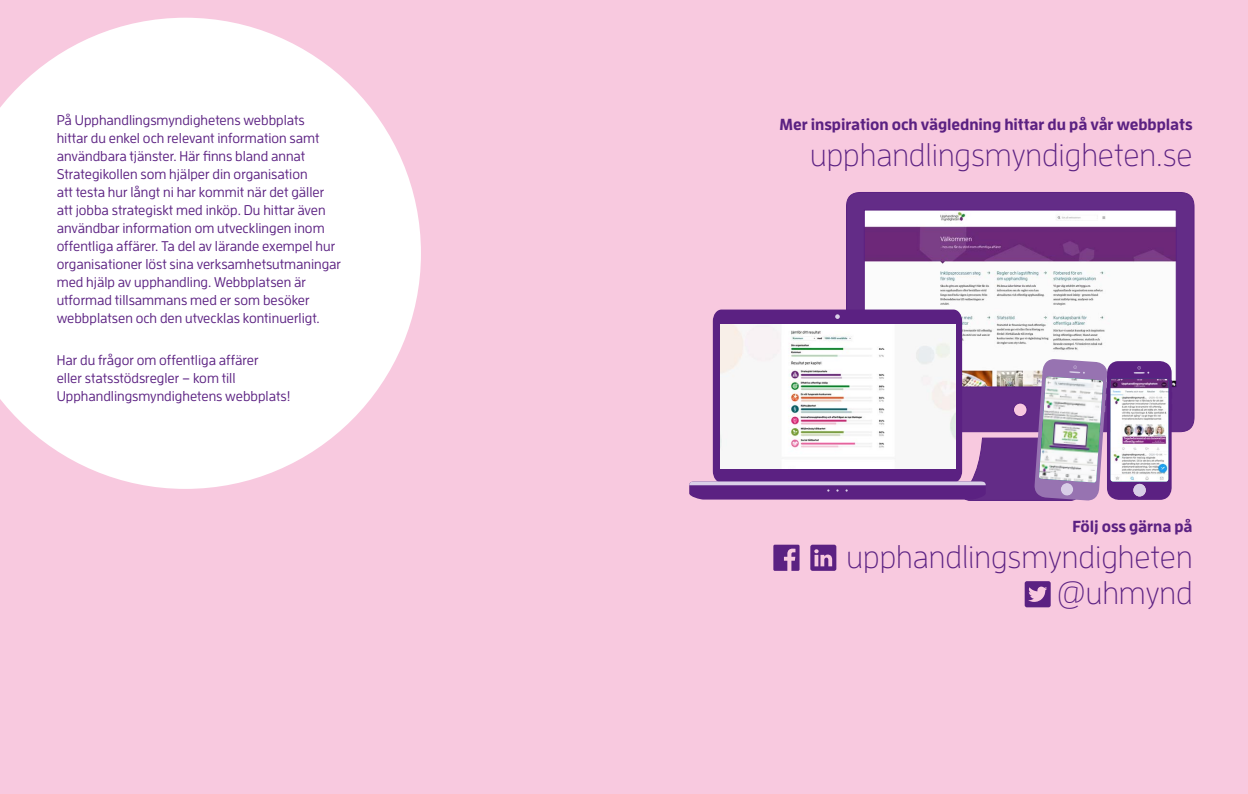
<style>
.page{position:relative;width:1248px;height:794px;background:#fff}
.page>*{position:absolute;margin:0;border:0;box-sizing:border-box;transform-origin:0 0}
.t1{font:300 32px/36px "Enzo OT";color:#5b2182;text-align:right}
.t2{font:700 16px "Enzo OT";letter-spacing:-.005em;color:#5b2182}
.Ingress{font:500 14px/18px "Enzo OT";color:#5b2182}
</style>
<div class="page">
<div style="left:0;top:0;width:1247px;height:794px;background:#f8c9df"></div>
<svg style="left:0;top:18px;width:421px;height:471px;fill:#fff"></svg>
<svg style="left:773px;top:544px;width:26px;height:27px"></svg>
<svg style="left:810px;top:544px;width:26px;height:27px"></svg>
<svg style="left:1024px;top:581px;width:26px;height:26px"></svg>
<svg style="left:845px;top:192px;width:349px;height:309px;background:#b295bd"></svg>
<svg style="left:712px;top:309px;width:250px;height:172px;background:#67308a"></svg>
<svg style="left:835px;top:314px;width:4px;height:5px"></svg>
<svg style="left:689px;top:481px;width:296px;height:18px;background:#774798"></svg>
<svg style="left:1033px;top:359px;width:139px;height:142px;background:#ad93bc"></svg>
<img style="left:1038px;top:377px;width:65px;height:105px">
<div style="left:1060px;top:483px;width:13px;height:13px;background:#d8cee7;border-radius:50%"></div>
<img style="left:720px;top:324px;width:235px;height:144px">
<p class="Ingress" style="left:57px;top:111px;width:286px">På Upphandlingsmyndighetens webbplats<br>hittar du enkel och relevant information samt användbara tjänster. Här finns bland annat Strategikollen som hjälper din organisation<br>att testa hur långt ni har kommit när det gäller att jobba strategiskt med inköp. Du hittar även användbar information om utvecklingen inom offentliga affärer. Ta del av lärande exempel hur organisationer löst sina verksamhetsutmaningar med hjälp av upphandling. Webbplatsen är utformad tillsammans med er som besöker webbplatsen och den utvecklas kontinuerligt.</p>
<p class="Ingress" style="left:57px;top:351px;width:235px">Har du frågor om offentliga affärer<br>eller statsstödsregler – kom till<br>Upphandlingsmyndighetens webbplats!</p>
<p class="t2" style="left:779px;top:114px;width:414px">Mer inspiration och vägledning hittar du på vår webbplats</p>
<p class="t1" style="left:810px;top:136px;width:384px">upphandlingsmyndigheten.se</p>
<p class="t2" style="left:1072px;top:516px;width:121px">Följ oss gärna på</p>
<p class="t1" style="left:846px;top:538px;width:347px">upphandlingsmyndigheten @uhmynd</p>
</div>
